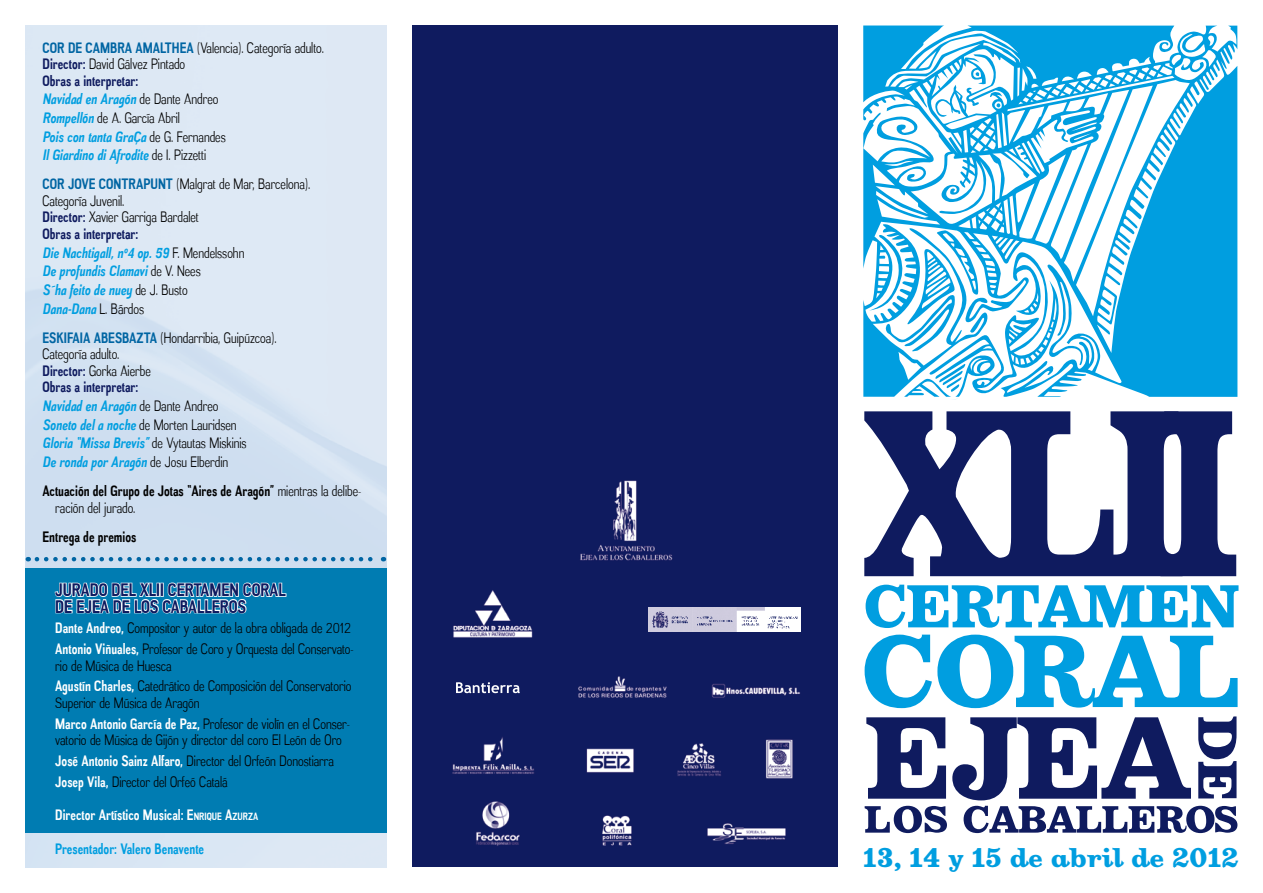
<style>
.page{position:relative;width:1263px;height:893px;background:#fff}
.page>*{position:absolute;margin:0;border:0;box-sizing:border-box;transform-origin:0 0}
.t1{font:900 29.4px "Oxtail";color:#009ee0}
.t2{font:700 18px/16.5px "Akazan";color:#0f1b5f;scale:.95 1}
.t3{font:15px/16.5px "Akazan Bk";color:#000;scale:.95 1}
.t4{font:italic 700 15px/18.6px "Akazan";color:#009ee0;scale:.95 1}
.t5{font:700 15px/18.6px "Akazan";color:#0f1b5f;scale:.95 1}
.t6{font:700 15px "Akazan";color:#000;scale:.95 1}
.t7{font:700 15px "Akazan";color:#fff;scale:.95 1}
.t8{font:700 15px "Akazan";color:#009ee0;scale:.95 1}
.s1{font-family:"Akazan";font-weight:700;color:#0065a3}
.s2{font-family:"Akazan";font-weight:700;color:#0f1b5f}
.s3{font-style:italic;color:#009ee0}
.s4{font-family:"Akazan Bk";font-weight:400;color:#000}
.s5{font-family:"Akazan";font-weight:700;font-style:italic;color:#009ee0}
.s6{font-family:"Akazan Bk";font-weight:400;font-style:normal;color:#000}
.s7{font-style:normal;color:#0f1b5f}
.s8{font-family:"Akazan Bk";font-weight:400}
.s9{font-family:"Akazan";font-weight:700;color:#fff}
.s10{font-style:inherit}
.s11{font-size:10.5px}
</style>
<div class="page">
<div style="left:412px;top:26px;width:426px;height:841px;background:#0f1b5f"></div>
<svg style="left:863px;top:26px;width:374px;height:374px"></svg>
<svg style="left:866px;top:717px;width:325px;height:83px"></svg>
<svg style="left:865px;top:806px;width:372px;height:27px"></svg>
<svg style="left:1198px;top:716px;width:38px;height:82px"></svg>
<svg style="left:864px;top:635px;width:373px;height:73px"></svg>
<svg style="left:865px;top:585px;width:373px;height:43px"></svg>
<svg style="left:864px;top:411px;width:296px;height:165px;fill:#0f1b5f"></svg>
<svg style="left:1160px;top:411px;width:76px;height:165px"></svg>
<img style="left:452px;top:480px;width:348px;height:366px">
<div style="left:448px;top:667px;width:84px;height:42px;background:#0f1b5f"></div>
<div style="left:556px;top:601px;width:245px;height:47px;background:#0f1b5f"></div>
<img style="left:648px;top:607px;width:153px;height:24px">
<svg style="left:456px;top:682px;width:64px;height:11px"></svg>
<img style="left:26px;top:26px;width:361px;height:841px">
<svg style="left:37px;top:557px;width:347px;height:4px"></svg>
<div style="left:26px;top:569px;width:361px;height:264px;background:#007cb2"></div>
<svg style="left:54px;top:582px;width:233px;height:32px"></svg>
<p class="t3" style="left:43px;top:40px;width:298px"><span class="s1">Cor de Cambra Amalthea</span> (Valencia). Categoría adulto.<br><span class="s2">Director:</span> David Gálvez Pintado</p>
<p class="t5" style="left:43px;top:72px;width:187px">Obras a interpretar:<br><span class="s3">Navidad en Aragón</span> <span class="s4">de Dante Andreo</span></p>
<p class="t3" style="left:43px;top:110px;width:146px"><span class="s5">Rompellón</span> de A. García Abril</p>
<p class="t4" style="left:43px;top:127px;width:194px">Pois con tanta GraÇa <span class="s6">de G. Fernandes<br></span>Il Giardino di Afrodite <span class="s6">de I. Pizzetti</span></p>
<p class="t3" style="left:43px;top:176px;width:283px"><span class="s1">Cor Jove Contrapunt</span> (Malgrat de Mar, Barcelona).<br>Categoría Juvenil.<br><span class="s2">Director:</span> Xavier Garriga Bardalet</p>
<p class="t4" style="left:43px;top:225px;width:214px"><span class="s7">Obras a interpretar:<br></span>Die Nachtigall, nº4 op. 59 <span class="s6">F. Mendelssohn<br></span>De profundis Clamavi <span class="s6">de V. Nees<br></span>S´ha feito de nuey <span class="s6">de J. Busto<br></span>Dana-Dana <span class="s6">L. Bárdos</span></p>
<p class="t3" style="left:43px;top:330px;width:248px"><span class="s1">Eskifaia Abesbazta</span> (Hondarribia, Guipúzcoa).<br>Categoría adulto.<br><span class="s2">Director:</span> Gorka Aierbe</p>
<p class="t5" style="left:43px;top:378px;width:187px">Obras a interpretar:<br><span class="s3">Navidad en Aragón</span> <span class="s4">de Dante Andreo</span></p>
<p class="t3" style="left:43px;top:416px;width:206px"><span class="s5">Soneto del a noche</span> de Morten Lauridsen</p>
<p class="t4" style="left:43px;top:434px;width:216px">Gloria “Missa Brevis” <span class="s6">de Vytautas Miskinis<br></span>De ronda por Aragón <span class="s6">de Josu Elberdin</span></p>
<p class="t6" style="left:43px;top:483px;width:337px">Actuación del Grupo de Jotas “Aires de Aragón” <span class="s8">mientras la delibe-</span></p>
<p class="t3" style="left:55px;top:499px;width:86px">ración del jurado.</p>
<p class="t6" style="left:43px;top:528px;width:100px">Entrega de premios</p>
<p class="t2" style="left:55px;top:582px;width:244px">Jurado del XLII Certamen Coral de Ej ea de los Caballeros</p>
<p class="t3" style="left:55px;top:618px;width:316px;line-height:20.7px"><span class="s9">Dante Andreo,</span> Compositor y autor de la obra obligada de 2012<br><span class="s9">Antonio Viñuales,</span> Profesor de Coro y Orquesta del Conservato-</p>
<p class="t3" style="left:55px;top:655px;width:313px;line-height:20.7px">rio de Música de Huesca<br><span class="s9">Agustín Charles,</span> Catedrático de Composición del Conservatorio</p>
<p class="t3" style="left:55px;top:693px;width:312px;line-height:20.7px">Superior de Música de Aragón<br><span class="s9">Marco Antonio García de Paz,</span> Profesor de violín en el Conser-</p>
<p class="t3" style="left:55px;top:730px;width:303px;line-height:20.7px">vatorio de Música de Gijón y director del coro El León de Oro<br><span class="s9">José Antonio Sainz Alfaro,</span> Director del Orfeón Donostiarra<br><span class="s9">Josep Vila,</span> Director del Orfeó Catalá</p>
<p class="t7" style="left:55px;top:806px;width:215px">Director Artístico Musical: <span class="s10">E</span><span class="s11">NRIQUE</span> <span class="s10">A</span><span class="s11">ZURZA</span></p>
<p class="t8" style="left:55px;top:840px;width:158px">Presentador: Valero Benavente</p>
<h1 class="t1" style="left:863px;top:841px;width:377px">13, 14 y 15 de abril de 2012</h1>
</div>
